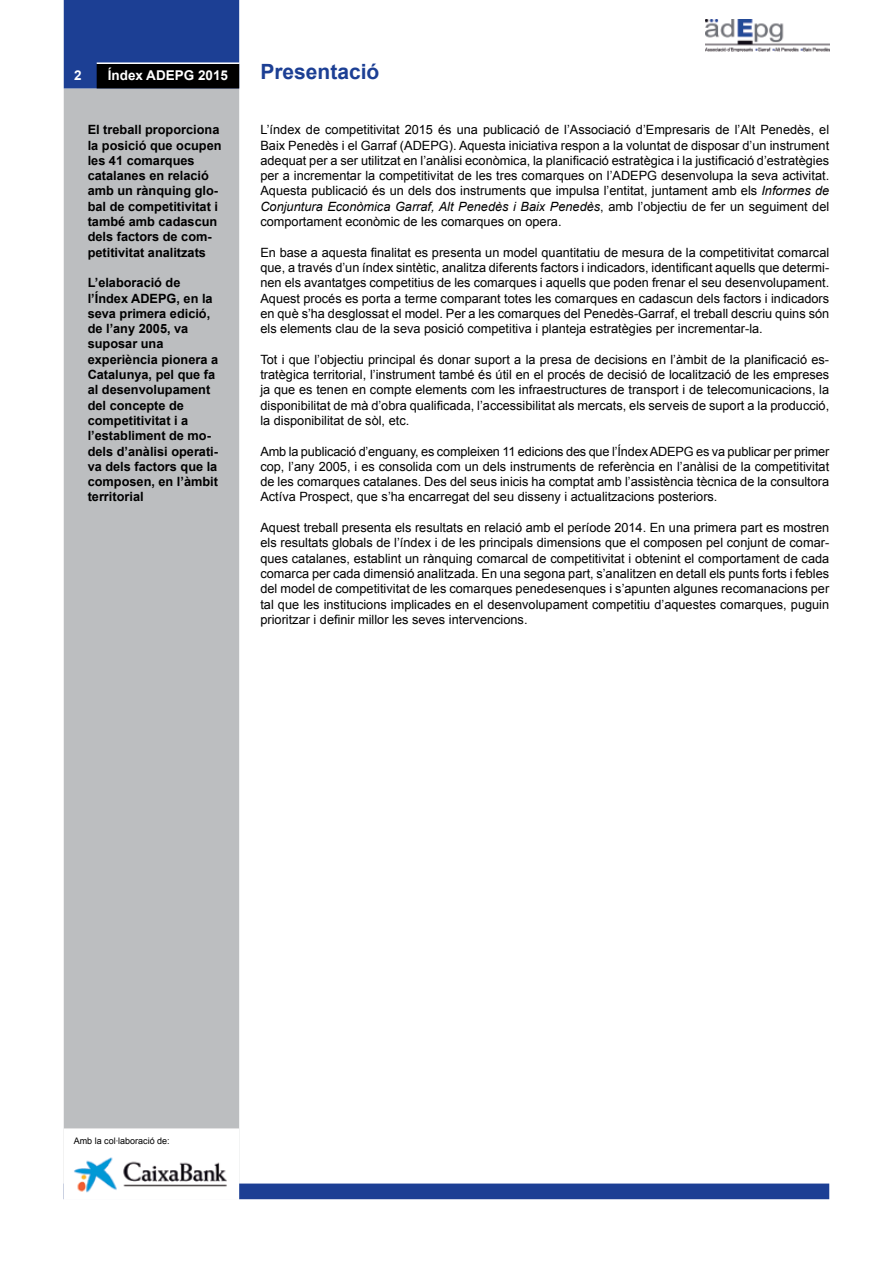
<style>
.page{position:relative;width:893px;height:1263px;background:#fff}
.page>*{position:absolute;margin:0;border:0;box-sizing:border-box;transform-origin:0 0}
.t1{font:700 21px "Arial";color:#1c3f94}
.t2{font:700 13.5px "Arial";color:#fff}
.t3{font:12.75px/15.3px "Arial";color:#000;text-align:justify}
.t4{font:700 12.75px/15.3px "Arial";color:#000}
.t5{font:9px "Arial";color:#000}
.s1{font-style:italic}
</style>
<div class="page">
<div style="left:64px;top:88px;width:175px;height:1111px;background:#bcbec0"></div>
<div style="left:64px;top:0;width:175px;height:88px;background:#1c3f94"></div>
<div style="left:97px;top:64px;width:141px;height:24px;background:#000"></div>
<hr style="left:97px;top:62px;width:143px;height:2px;background:#fff">
<img style="left:706px;top:19px;width:123px;height:32px">
<div style="left:64px;top:1183px;width:765px;height:16px;background:#1c3f94;border:2px solid #1c3f94"></div>
<div style="left:64px;top:1128px;width:175px;height:72px;background:#fff;border:2px solid #fff"></div>
<img style="left:72px;top:1157px;width:159px;height:41px">
<p class="t2" style="left:74px;top:67px;width:9px">2</p>
<p class="t2" style="left:108px;top:67px;width:122px">Índex ADEPG 2015</p>
<p class="t4" style="left:88px;top:122px;width:135px">El treball proporciona la posició que ocupen les 41 comarques catalanes en relació amb un rànquing glo&shy;bal de competitivitat i també amb cadascun dels factors de com&shy;petitivitat analitzats</p>
<p class="t4" style="left:88px;top:275px;width:132px">L’elaboració de l’Índex ADEPG, en la seva primera edició, de l’any 2005, va suposar una experiència pionera a<br>Catalunya, pel que fa al desenvolupament del concepte de competitivitat i a l’establiment de mo&shy;dels d’anàlisi operati&shy;va dels factors que la composen, en l’àmbit territorial</p>
<h1 class="t1" style="left:260px;top:60px;width:121px">Presentació</h1>
<p class="t3" style="left:260px;top:122px;width:570px">L’índex de competitivitat 2015 és una publicació de l’Associació d’Empresaris de l’Alt Penedès, el Baix Penedès i el Garraf (ADEPG). Aquesta iniciativa respon a la voluntat de disposar d’un instrument adequat per a ser utilitzat en l’anàlisi econòmica, la planificació estratègica i la justificació d’estratègies per a incrementar la competitivitat de les tres comarques on l’ADEPG desenvolupa la seva activitat.<br>Aquesta publicació és un dels dos instruments que impulsa l’entitat, juntament amb els <span class="s1">Informes de Conjuntura Econòmica Garraf, Alt Penedès i Baix Penedès</span>, amb l’objectiu de fer un seguiment del comportament econòmic de les comarques on opera.</p>
<p class="t3" style="left:260px;top:245px;width:570px">En base a aquesta finalitat es presenta un model quantitatiu de mesura de la competitivitat comarcal que, a través d’un índex sintètic, analitza diferents factors i indicadors, identificant aquells que determi&shy;nen els avantatges competitius de les comarques i aquells que poden frenar el seu desenvolupament.<br>Aquest procés es porta a terme comparant totes les comarques en cadascun dels factors i indicadors en què s’ha desglossat el model. Per a les comarques del Penedès-Garraf, el treball descriu quins són els elements clau de la seva posició competitiva i planteja estratègies per incrementar-la.</p>
<p class="t3" style="left:260px;top:352px;width:570px">Tot i que l’objectiu principal és donar suport a la presa de decisions en l’àmbit de la planificació es&shy;tratègica territorial, l’instrument també és útil en el procés de decisió de localització de les empreses ja que es tenen en compte elements com les infraestructures de transport i de telecomunicacions, la disponibilitat de mà d’obra qualificada, l’accessibilitat als mercats, els serveis de suport a la producció, la disponibilitat de sòl, etc.</p>
<p class="t3" style="left:260px;top:443px;width:571px">Amb la publicació d’enguany, es compleixen 11 edicions des que l’Índex ADEPG es va publicar per primer cop, l’any 2005, i es consolida com un dels instruments de referència en l’anàlisi de la competitivitat de les comarques catalanes. Des del seus inicis ha comptat amb l’assistència tècnica de la consultora Actíva Prospect, que s’ha encarregat del seu disseny i actualitzacions posteriors.</p>
<p class="t3" style="left:260px;top:520px;width:570px">Aquest treball presenta els resultats en relació amb el període 2014. En una primera part es mostren els resultats globals de l’índex i de les principals dimensions que el composen pel conjunt de comar&shy;ques catalanes, establint un rànquing comarcal de competitivitat i obtenint el comportament de cada comarca per cada dimensió analitzada. En una segona part, s’analitzen en detall els punts forts i febles del model de competitivitat de les comarques penedesenques i s’apunten algunes recomanacions per tal que les institucions implicades en el desenvolupament competitiu d’aquestes comarques, puguin prioritzar i definir millor les seves intervencions.</p>
<p class="t5" style="left:74px;top:1136px;width:98px">Amb la col·laboració de:</p>
</div>
